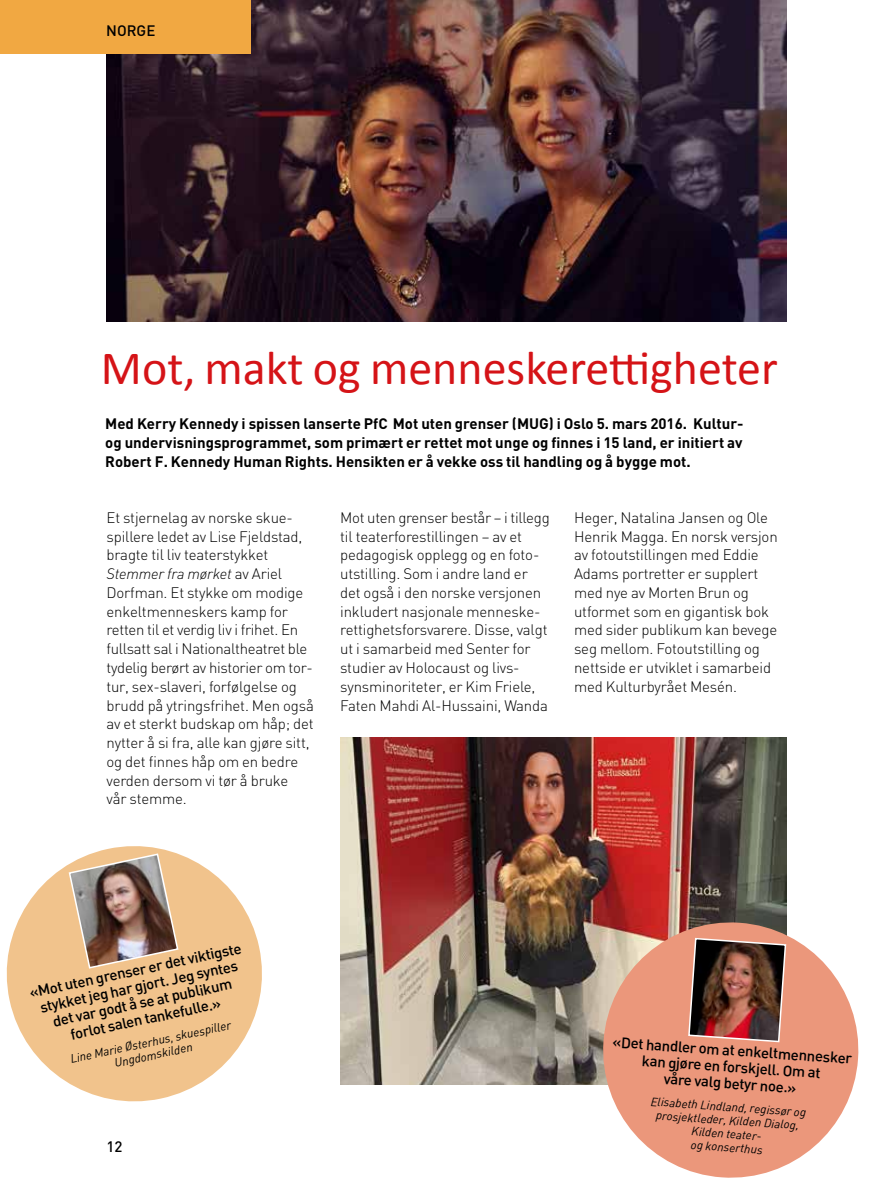
<style>
.page{position:relative;width:893px;height:1191px;background:#fff}
.page>*{position:absolute;margin:0;border:0;box-sizing:border-box;transform-origin:0 0}
.t1{font:48px "Calibri";color:#d51317}
.t2{font:300 15px/18.8px "DIN";letter-spacing:-.01em;color:#000}
.t3{font:700 15px/18.8px "DIN";color:#000;text-align:justify}
.t4{font:500 15px/16.5px "DIN";color:#000;text-align:center}
.t5{font:italic 12px/13.5px "DIN";color:#000;text-align:center}
.s1{font-style:italic}
</style>
<div class="page">
<img style="left:340px;top:737px;width:447px;height:347px">
<svg style="left:599px;top:918px;width:260px;height:260px;fill:#eb977b"></svg>
<img style="left:687px;top:937px;width:100px;height:106px">
<svg style="left:6px;top:846px;width:256px;height:256px;fill:#f1c38c"></svg>
<img style="left:68px;top:852px;width:111px;height:117px">
<img style="left:107px;top:0;width:680px;height:322px">
<div style="left:0;top:0;width:251px;height:53px;background:#f1a842"></div>
<p class="t4" style="left:106px;top:22px;width:51px">NORGE</p>
<h1 class="t1" style="left:101px;top:337px;width:678px">Mot, makt og menneskerettigheter</h1>
<p class="t3" style="left:105px;top:414px;width:640px">Med Kerry Kennedy i spissen lanserte PfC Mot uten grenser (MUG) i Oslo 5. mars 2016. Kultur&shy;og undervisningsprogrammet, som primært er rettet mot unge og finnes i 15 land, er initiert av Robert F. Kennedy Human Rights. Hensikten er å vekke oss til handling og å bygge mot.</p>
<p class="t2" style="left:107px;top:508px;width:209px">Et stjernelag av norske skue&shy;spillere ledet av Lise Fjeldstad, bragte til liv teaterstykket<br><span class="s1">Stemmer fra mørket</span> av Ariel<br>Dorfman. Et stykke om modige enkeltmenneskers kamp for retten til et verdig liv i frihet. En fullsatt sal i Nationaltheatret ble tydelig berørt av historier om tor&shy;tur, sex-slaveri, forfølgelse og brudd på ytringsfrihet. Men også av et sterkt budskap om håp; det nytter å si fra, alle kan gjøre sitt, og det finnes håp om en bedre verden dersom vi tør å bruke<br>vår stemme.</p>
<p class="t2" style="left:340px;top:508px;width:211px">Mot uten grenser består – i tillegg til teaterforestillingen – av et pedagogisk opplegg og en foto&shy;utstilling. Som i andre land er det også i den norske versjonen inkludert nasjonale menneske&shy;rettighetsforsvarere. Disse, valgt ut i samarbeid med Senter for studier av Holocaust og livs&shy;synsminoriteter, er Kim Friele,<br>Faten Mahdi Al-Hussaini, Wanda</p>
<p class="t2" style="left:574px;top:508px;width:205px">Heger, Natalina Jansen og Ole<br>Henrik Magga. En norsk versjon av fotoutstillingen med Eddie<br>Adams portretter er supplert med nye av Morten Brun og utformet som en gigantisk bok med sider publikum kan bevege seg mellom. Fotoutstilling og nettside er utviklet i samarbeid med Kulturbyrået Mesén.</p>
<p class="t4" style="left:28px;top:984px;width:218px;rotate:-12deg">«Mot uten grenser er det viktigste stykket jeg har gjort. Jeg syntes det var godt å se at publikum forlot salen tankefulle.»</p>
<p class="t5" style="left:69px;top:1051px;width:166px;rotate:-12deg">Line Marie Østerhus, skuespiller<br>Ungdomskilden</p>
<p class="t4" style="left:107px;top:1138px;width:17px">12</p>
<p class="t4" style="left:613px;top:1033px;width:242px;rotate:4deg">«Det handler om at enkeltmennesker kan gjøre en forskjell. Om at<br>våre valg betyr noe.»</p>
<p class="t5" style="left:651px;top:1094px;width:157px;rotate:4deg">Elisabeth Lindland, regissør og prosjektleder, Kilden Dialog,<br>Kilden teater-<br>og konserthus</p>
</div>
